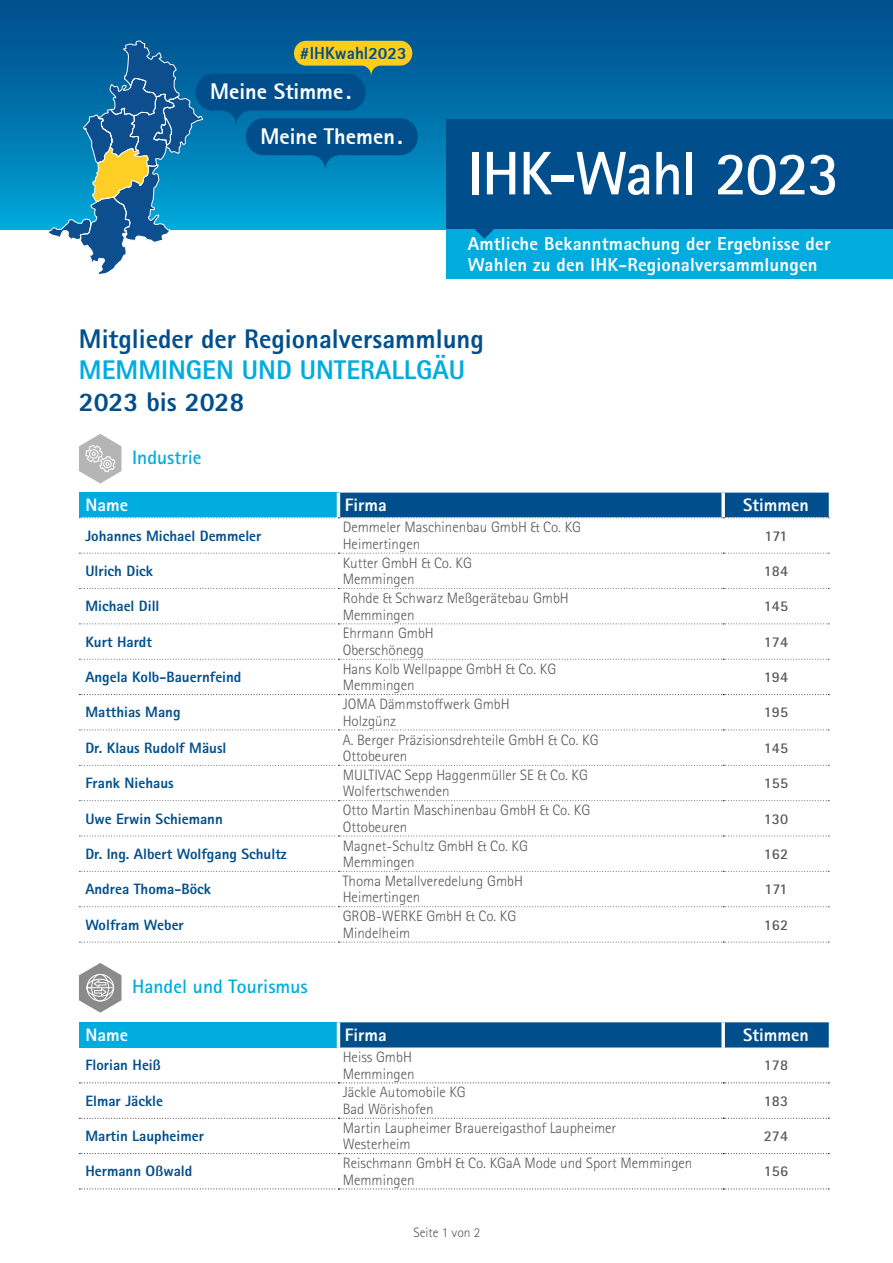
<style>
.page{position:relative;width:893px;height:1263px;background:#fff}
.page>*{position:absolute;margin:0;border:0;box-sizing:border-box;transform-origin:0 0}
.Titel_Bühne_groß{font:700 61.5px "Rotis Sans Serif Pro";letter-spacing:-.025em;color:#fff}
.t1{font:800 27px/31.5px "Rotis Sans Serif Pro";color:#004f8c}
.t2{font:800 22.35px/44.5px "Agfa Rotis Sans Serif";color:#fff}
.t3{font:700 19.5px "Rotis Sans Serif Pro";color:#00acdd}
.t4{font:800 18.75px/21px "Rotis Sans Serif Pro";letter-spacing:.01em;color:#fff}
.t5{font:800 18px "Rotis Sans Serif Pro";color:#fff}
.t6{font:800 17.25px "Agfa Rotis Sans Serif";color:#004f8c}
.t7{font:300 15px/16.5px "Rotis Sans Serif Pro";color:#57585a}
.t8{font:800 15px "Rotis Sans Serif Pro";color:#004f8c}
.t9{font:700 15px "Rotis Sans Serif Pro";color:#57585a}
.t10{font:300 13.5px "Rotis Sans Serif Pro";color:#57585a}
.s1{color:#00acdd}
</style>
<div class="page">
<div style="left:0;top:0;width:893px;height:229px;background:linear-gradient(to bottom,#004886,#00a3d6)"></div>
<div style="left:446px;top:119px;width:447px;height:110px;background:#004f8c"></div>
<div style="left:446px;top:229px;width:447px;height:50px;background:#00acdd"></div>
<svg style="left:475px;top:229px;width:19px;height:10px"></svg>
<svg style="left:79px;top:493px;width:750px;height:25px;background:#0873aa"></svg>
<svg style="left:79px;top:553px;width:750px;height:1px"></svg>
<svg style="left:79px;top:588px;width:750px;height:1px"></svg>
<svg style="left:79px;top:623px;width:750px;height:1px"></svg>
<svg style="left:79px;top:659px;width:750px;height:1px"></svg>
<svg style="left:79px;top:729px;width:750px;height:1px"></svg>
<svg style="left:79px;top:765px;width:750px;height:1px"></svg>
<svg style="left:79px;top:800px;width:750px;height:1px"></svg>
<svg style="left:79px;top:835px;width:750px;height:1px"></svg>
<svg style="left:79px;top:871px;width:750px;height:1px"></svg>
<svg style="left:79px;top:906px;width:750px;height:1px"></svg>
<svg style="left:79px;top:942px;width:750px;height:1px"></svg>
<svg style="left:79px;top:694px;width:750px;height:1px"></svg>
<svg style="left:79px;top:434px;width:42px;height:49px"></svg>
<div style="left:79px;top:1022px;width:259px;height:25px;background:#00acdd"></div>
<div style="left:340px;top:1022px;width:489px;height:25px;background:#004f8c"></div>
<hr style="left:337px;top:1022px;width:3px;height:25px;background:#fff">
<svg style="left:721px;top:1022px;width:4px;height:25px"></svg>
<svg style="left:79px;top:1082px;width:750px;height:1px"></svg>
<svg style="left:79px;top:1118px;width:750px;height:1px"></svg>
<svg style="left:79px;top:1153px;width:750px;height:1px"></svg>
<svg style="left:79px;top:1188px;width:750px;height:1px"></svg>
<svg style="left:79px;top:963px;width:42px;height:50px"></svg>
<svg style="left:48px;top:41px;width:370px;height:234px"></svg>
<p class="t6" style="left:300px;top:42px;width:109px">#IHKwahl2023</p>
<h3 class="t2" style="left:260px;top:69px;width:144px;text-indent:-50px">Meine Stimme.<br>Meine Themen.</h3>
<p class="Titel_Bühne_groß" style="left:468px;top:135px;width:373px">IHK-Wahl 2023</p>
<p class="t4" style="left:468px;top:233px;width:364px">Amtliche Bekanntmachung der Ergebnisse der<br>Wahlen zu den IHK-Regionalversammlungen</p>
<p class="t1" style="left:79px;top:323px;width:406px">Mitglieder der Regionalversammlung<br><span class="s1">MEMMINGEN UND UNTERALLGÄU<br></span>2023 bis 2028</p>
<p class="t3" style="left:132px;top:445px;width:71px">Industrie</p>
<p class="t5" style="left:85px;top:494px;width:44px">Name</p>
<p class="t5" style="left:345px;top:494px;width:43px">Firma</p>
<p class="t5" style="left:743px;top:494px;width:67px">Stimmen</p>
<p class="t8" style="left:85px;top:526px;width:178px">Johannes Michael Demmeler</p>
<p class="t7" style="left:343px;top:519px;width:240px">Demmeler Maschinenbau GmbH &amp; Co. KG<br>Heimertingen</p>
<p class="t9" style="left:764px;top:526px;width:25px">171</p>
<p class="t8" style="left:85px;top:561px;width:69px">Ulrich Dick</p>
<p class="t7" style="left:343px;top:555px;width:131px">Kutter GmbH &amp; Co. KG<br>Memmingen</p>
<p class="t9" style="left:764px;top:561px;width:26px">184</p>
<p class="t8" style="left:85px;top:597px;width:76px">Michael Dill</p>
<p class="t7" style="left:343px;top:590px;width:228px">Rohde &amp; Schwarz Meßgerätebau GmbH<br>Memmingen</p>
<p class="t9" style="left:764px;top:597px;width:26px">145</p>
<p class="t8" style="left:85px;top:632px;width:68px">Kurt Hardt</p>
<p class="t7" style="left:343px;top:625px;width:93px">Ehrmann GmbH<br>Oberschönegg</p>
<p class="t9" style="left:764px;top:632px;width:26px">174</p>
<p class="t8" style="left:85px;top:667px;width:158px">Angela Kolb-Bauernfeind</p>
<p class="t7" style="left:343px;top:661px;width:215px">Hans Kolb Wellpappe GmbH &amp; Co. KG<br>Memmingen</p>
<p class="t9" style="left:764px;top:667px;width:26px">194</p>
<p class="t8" style="left:85px;top:703px;width:97px">Matthias Mang</p>
<p class="t7" style="left:343px;top:696px;width:169px">JOMA Dämmstoffwerk GmbH<br>Holzgünz</p>
<p class="t9" style="left:764px;top:703px;width:26px">195</p>
<p class="t8" style="left:85px;top:738px;width:143px">Dr. Klaus Rudolf Mäusl</p>
<p class="t7" style="left:343px;top:731px;width:257px">A. Berger Präzisionsdrehteile GmbH &amp; Co. KG<br>Ottobeuren</p>
<p class="t9" style="left:764px;top:738px;width:26px">145</p>
<p class="t8" style="left:85px;top:773px;width:90px">Frank Niehaus</p>
<p class="t7" style="left:343px;top:767px;width:247px">MULTIVAC Sepp Haggenmüller SE &amp; Co. KG<br>Wolfertschwenden</p>
<p class="t9" style="left:764px;top:774px;width:26px">155</p>
<p class="t8" style="left:85px;top:809px;width:139px">Uwe Erwin Schiemann</p>
<p class="t7" style="left:343px;top:802px;width:249px">Otto Martin Maschinenbau GmbH &amp; Co. KG<br>Ottobeuren</p>
<p class="t9" style="left:764px;top:809px;width:26px">130</p>
<p class="t8" style="left:85px;top:844px;width:203px">Dr. Ing. Albert Wolfgang Schultz</p>
<p class="t7" style="left:343px;top:837px;width:187px">Magnet-Schultz GmbH &amp; Co. KG<br>Memmingen</p>
<p class="t9" style="left:764px;top:844px;width:26px">162</p>
<p class="t8" style="left:85px;top:880px;width:127px">Andrea Thoma-Böck</p>
<p class="t7" style="left:343px;top:873px;width:182px">Thoma Metallveredelung GmbH<br>Heimertingen</p>
<p class="t9" style="left:764px;top:880px;width:25px">171</p>
<p class="t8" style="left:85px;top:915px;width:100px">Wolfram Weber</p>
<p class="t7" style="left:343px;top:908px;width:175px">GROB-WERKE GmbH &amp; Co. KG<br>Mindelheim</p>
<p class="t9" style="left:764px;top:915px;width:26px">162</p>
<p class="t3" style="left:132px;top:974px;width:177px">Handel und Tourismus</p>
<p class="t5" style="left:85px;top:1023px;width:44px">Name</p>
<p class="t5" style="left:345px;top:1023px;width:43px">Firma</p>
<p class="t5" style="left:743px;top:1023px;width:67px">Stimmen</p>
<p class="t8" style="left:85px;top:1056px;width:77px">Florian Heiß</p>
<p class="t7" style="left:343px;top:1049px;width:73px">Heiss GmbH<br>Memmingen</p>
<p class="t9" style="left:764px;top:1056px;width:26px">178</p>
<p class="t8" style="left:85px;top:1091px;width:79px">Elmar Jäckle</p>
<p class="t7" style="left:343px;top:1084px;width:125px">Jäckle Automobile KG<br>Bad Wörishofen</p>
<p class="t9" style="left:764px;top:1091px;width:26px">183</p>
<p class="t8" style="left:85px;top:1126px;width:120px">Martin Laupheimer</p>
<p class="t7" style="left:343px;top:1120px;width:275px">Martin Laupheimer Brauereigasthof Laupheimer<br>Westerheim</p>
<p class="t9" style="left:764px;top:1126px;width:26px">274</p>
<p class="t8" style="left:85px;top:1162px;width:108px">Hermann Oßwald</p>
<p class="t7" style="left:343px;top:1155px;width:351px">Reischmann GmbH &amp; Co. KGaA Mode und Sport Memmingen<br>Memmingen</p>
<p class="t9" style="left:764px;top:1162px;width:26px">156</p>
<p class="t10" style="left:414px;top:1225px;width:68px">Seite 1 von 2</p>
</div>
